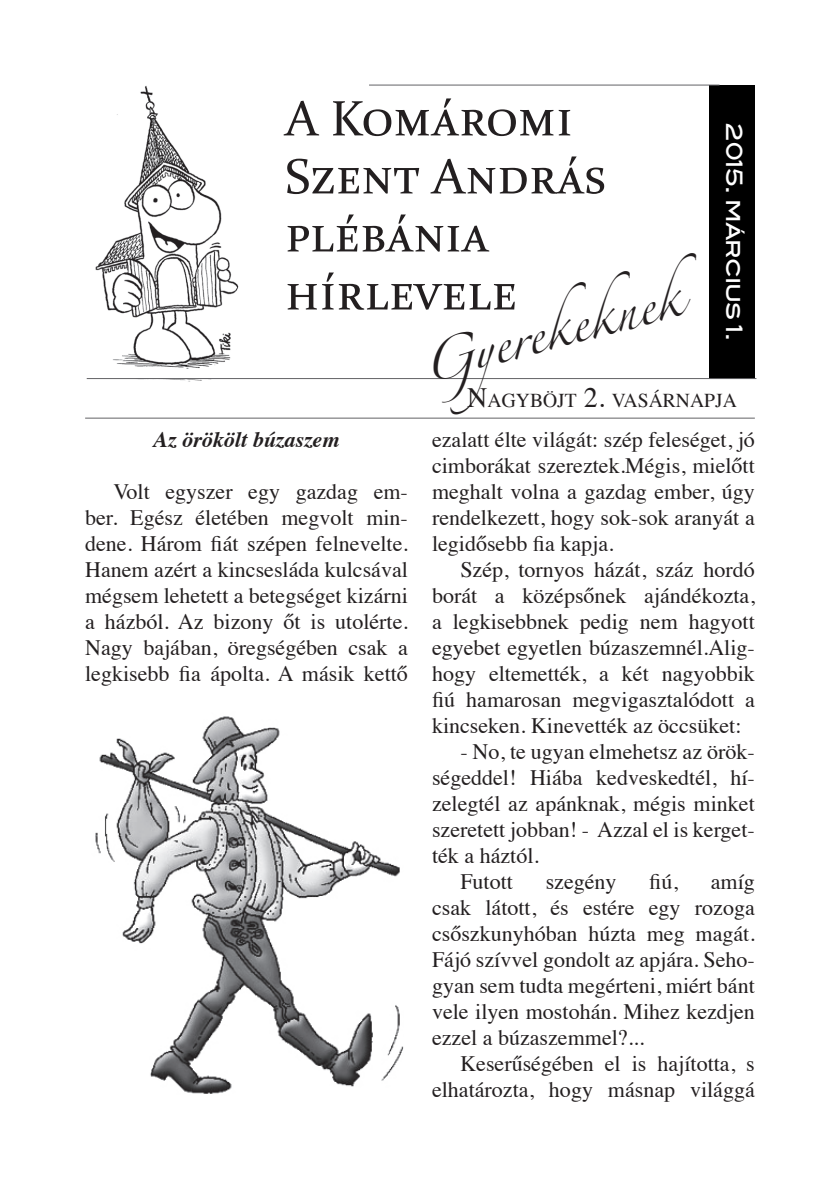
<style>
.page{position:relative;width:840px;height:1191px;background:#fff}
.page>*{position:absolute;margin:0;border:0;box-sizing:border-box;transform-origin:0 0}
.t1{font:50px/58px "Constantia";color:#231f20}
.t2{font:36px "Zapfino";color:#231f20}
.t3{font:22px/26px "Times";color:#231f20;text-align:justify}
.t4{font:italic 700 22px "Times";color:#231f20}
.t5{font:22px "Blair Md ITCTT Medium";letter-spacing:-.04em;color:#fff}
.t6{font:19.6px "Times";color:#231f20}
.s1{font-size:28px}
</style>
<div class="page">
<div style="left:708px;top:85px;width:46px;height:293px;background:#000"></div>
<hr style="left:369px;top:85px;width:350px;height:1px;background:#636366">
<hr style="left:87px;top:378px;width:669px;height:1px;background:#636366">
<hr style="left:85px;top:417px;width:669px;height:1px;background:#636366">
<img style="left:95px;top:86px;width:144px;height:283px">
<img style="left:95px;top:716px;width:308px;height:378px">
<h1 class="t1" style="left:285px;top:87px;width:322px">A Komáromi<br>Szent András plébánia hírlevele</h1>
<p class="t5" style="left:751px;top:123px;width:219px;rotate:90deg">2015. március 1.</p>
<h2 class="t2" style="left:418px;top:350px;width:268px;rotate:-15deg">Gyerekeknek</h2>
<p class="t6" style="left:467px;top:382px;width:271px"><span class="s1">N</span>AGYBÖJT <span class="s1">2.</span> VASÁRNAPJA</p>
<p class="t4" style="left:153px;top:419px;width:187px">Az örökölt búzaszem</p>
<p class="t3" style="left:85px;top:477px;width:324px;text-indent:28px">Volt egyszer egy gazdag em&shy;ber. Egész életében megvolt min&shy;dene. Három fiát szépen felnevelte.<br>Hanem azért a kincsesláda kulcsával mégsem lehetett a betegséget kizárni a házból. Az bizony őt is utolérte.<br>Nagy bajában, öregségében csak a legkisebb fia ápolta. A másik kettő</p>
<p class="t3" style="left:432px;top:425px;width:324px">ezalatt élte világát: szép feleséget, jó cimborákat szereztek.Mégis, mielőtt meghalt volna a gazdag ember, úgy rendelkezett, hogy sok-sok aranyát a legidősebb fia kapja.</p>
<p class="t3" style="left:432px;top:555px;width:324px;text-indent:28px">Szép, tornyos házát, száz hordó borát a középsőnek ajándékozta, a legkisebbnek pedig nem hagyott egyebet egyetlen búzaszemnél.Alig&shy;hogy eltemették, a két nagyobbik fiú hamarosan megvigasztalódott a kincseken. Kinevették az öccsüket:</p>
<p class="t3" style="left:460px;top:737px;width:296px">- No, te ugyan elmehetsz az örök-</p>
<p class="t3" style="left:432px;top:763px;width:324px">ségeddel! Hiába kedveskedtél, hí-</p>
<p class="t3" style="left:432px;top:789px;width:324px">zelegtél az apánknak, mégis minket</p>
<p class="t3" style="left:432px;top:815px;width:324px">szeretett jobban! - Azzal el is kerget-</p>
<p class="t3" style="left:432px;top:841px;width:108px">ték a háztól.</p>
<p class="t3" style="left:460px;top:867px;width:54px">Futott</p>
<p class="t3" style="left:545px;top:867px;width:72px">szegény</p>
<p class="t3" style="left:649px;top:867px;width:30px">fiú,</p>
<p class="t3" style="left:432px;top:867px;width:324px;text-indent:278px">amíg csak látott, és estére egy rozoga csőszkunyhóban húzta meg magát.<br>Fájó szívvel gondolt az apjára. Seho&shy;gyan sem tudta megérteni, miért bánt vele ilyen mostohán. Mihez kezdjen ezzel a búzaszemmel?...</p>
<p class="t3" style="left:432px;top:1049px;width:324px;text-align:right">Keserűségében el is hajította, s elhatározta, hogy másnap világgá</p>
</div>
